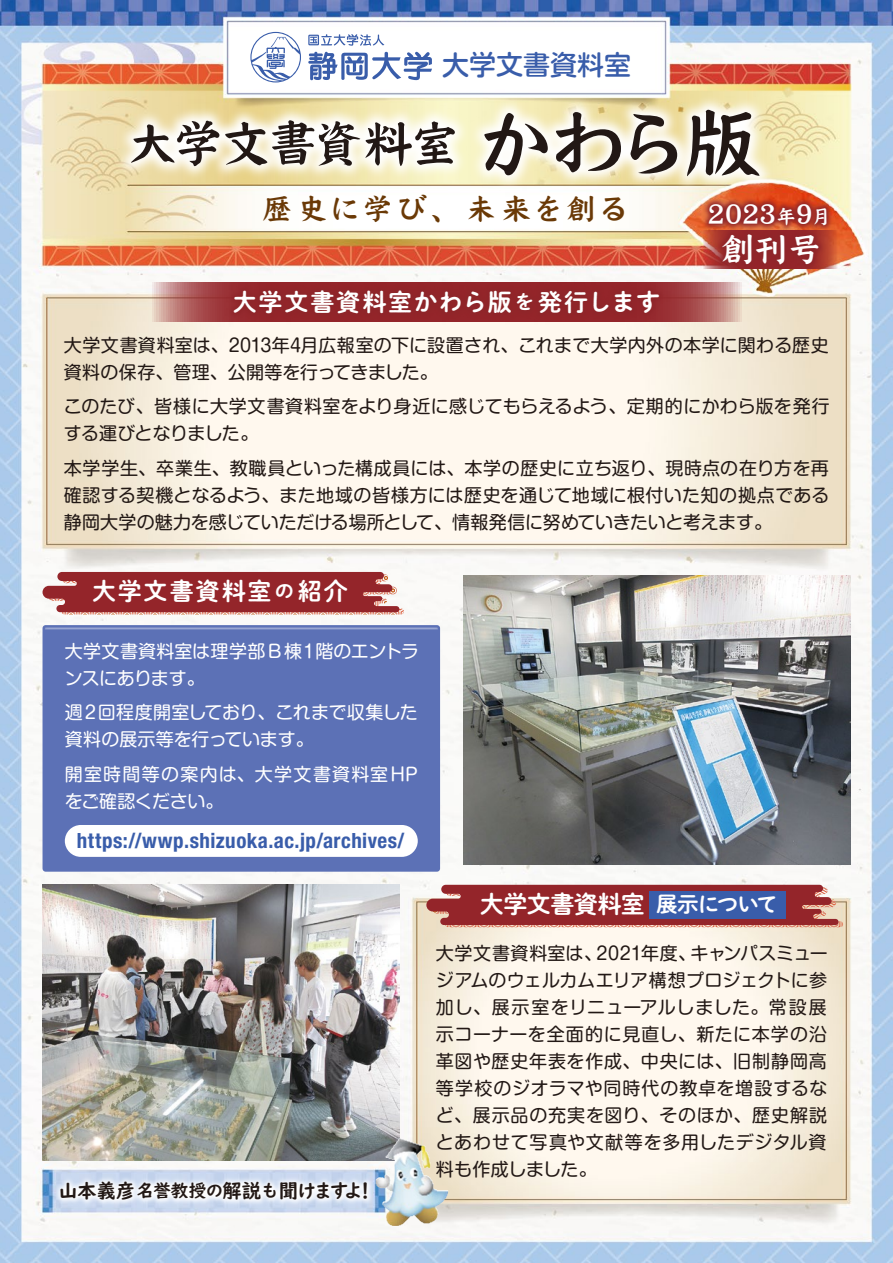
<style>
.page{position:relative;width:893px;height:1263px;background:#fff}
.page>*{position:absolute;margin:0;border:0;box-sizing:border-box;transform-origin:0 0}
.t1{font:53.7px "DFK Kai Sho C W7 WING RKSJ H";letter-spacing:-.12em;color:#221815}
.t2{font:36px "DFK Kai Sho C W7 WING RKSJ H";color:#fff}
.t3{font:31.5px "DFK Kai Sho C W7 WING RKSJ H";letter-spacing:.16em;color:#6a3906}
.t4{font:30px "DFK Kai Sho C W7 WING RKSJ H";color:#fff}
.t5{font:27px "Motoya Maru W4 90 msp RKSJ H";color:#395daa}
.t6{font:24px "P Shuei NM Go Std N B";letter-spacing:.055em;color:#fff}
.t7{font:24px "P Shuei NM Go Std N B";letter-spacing:-.025em;color:#fff}
.t8{font:24px "P Shuei NM Go Std N B";letter-spacing:.075em;color:#fff}
.t9{font:700 condensed 21px "Helvetica Neue";letter-spacing:.025em;color:#395daa}
.t10{font:19.5px "UD Digi Kyokasho NK B";letter-spacing:-.03em;color:#221815}
.t11{font:18px/27px "Shin M Go Pro";letter-spacing:.01em;color:#221815}
.t12{font:18px/27px "Shin M Go Pro";color:#fff}
.t13{font:18px/27px "Shin M Go Pro";letter-spacing:.065em;color:#fff}
.s1{font-size:82.5px}
.s2{font-size:19.2px}
.s3{font-size:21px}
.s4{font-size:17.55px}
.s5{font-size:21.6px}
</style>
<div class="page">
<img style="left:0;top:0;width:893px;height:1263px">
<svg style="left:43px;top:572px;width:361px;height:42px;background:#a03d40"></svg>
<svg style="left:426px;top:885px;width:417px;height:42px;background:#a14042"></svg>
<img style="left:463px;top:575px;width:387px;height:289px">
<img style="left:43px;top:884px;width:357px;height:240px">
<div style="left:43px;top:625px;width:397px;height:247px;background:#5c71b6;border-radius:3px"></div>
<svg style="left:45px;top:627px;width:393px;height:3px"></svg>
<svg style="left:149px;top:283px;width:27px;height:38px"></svg>
<img style="left:176px;top:245px;width:543px;height:130px">
<svg style="left:308px;top:34px;width:76px;height:8px"></svg>
<svg style="left:250px;top:32px;width:51px;height:10px"></svg>
<img style="left:651px;top:142px;width:237px;height:146px">
<img style="left:664px;top:175px;width:215px;height:149px">
<img style="left:67px;top:42px;width:759px;height:203px">
<img style="left:2px;top:1124px;width:425px;height:135px">
<div style="left:65px;top:825px;width:353px;height:32px;background:#fff;border-radius:16px"></div>
<div style="left:649px;top:891px;width:136px;height:27px;background:#395daa"></div>
<h3 class="t5" style="left:442px;top:51px;width:191px">大学文書資料室</h3>
<h1 class="t1" style="left:124px;top:116px;width:639px">大学文書資料室<span class="s1">かわら版</span></h1>
<h3 class="t3" style="left:261px;top:193px;width:365px">歴史に学び、未来を創る</h3>
<h3 class="t6" style="left:233px;top:284px;width:429px">大学文書資料室かわら版<span class="s2">を</span>発行します</h3>
<h3 class="t4" style="left:707px;top:198px;width:126px">2023<span class="s3">年</span>9<span class="s3">月</span></h3>
<h2 class="t2" style="left:720px;top:231px;width:104px">創刊号</h2>
<p class="t11" style="left:64px;top:329px;width:767px">大学文書資料室は、2013年4月広報室の下に設置され、これまで大学内外の本学に関わる歴史資料の保存、管理、公開等を行ってきました。</p>
<p class="t11" style="left:64px;top:391px;width:767px">このたび、皆様に大学文書資料室をより身近に感じてもらえるよう、定期的にかわら版を発行する運びとなりました。</p>
<p class="t11" style="left:64px;top:452px;width:767px;text-align:justify">本学学生、卒業生、教職員といった構成員には、本学の歴史に立ち返り、現時点の在り方を再確認する契機となるよう、また地域の皆様方には歴史を通じて地域に根付いた知の拠点である静岡大学の魅力を感じていただける場所として、情報発信に努めていきたいと考えます。</p>
<h3 class="t8" style="left:92px;top:573px;width:257px">大学文書資料室<span class="s2">の</span>紹介</h3>
<p class="t12" style="left:65px;top:635px;width:356px">大学文書資料室は理学部B棟１階のエントランスにあります。</p>
<p class="t12" style="left:65px;top:697px;width:354px">週２回程度開室しており、これまで収集した資料の展示等を行っています。</p>
<p class="t13" style="left:65px;top:758px;width:355px">開室時間等の案内は、大学文書資料室HPをご確認ください。</p>
<p class="t9" style="left:77px;top:828px;width:329px">https://wwp.shizuoka.ac.jp/archives/</p>
<p class="t10" style="left:58px;top:1179px;width:314px">山本義彦<span class="s4">名誉教授の</span>解説<span class="s4">も</span>聞けますよ！</p>
<h3 class="t7" style="left:480px;top:886px;width:300px">大学文書資料室 <span class="s5">展示について</span></h3>
<p class="t11" style="left:436px;top:937px;width:393px;text-align:justify">大学文書資料室は、2021年度、キャンパスミュージアムのウェルカムエリア構想プロジェクトに参加し、展示室をリニューアルしました。常設展示コーナーを全面的に見直し、新たに本学の沿革図や歴史年表を作成、中央には、旧制静岡高等学校のジオラマや同時代の教卓を増設するなど、展示品の充実を図り、そのほか、歴史解説とあわせて写真や文献等を多用したデジタル資料も作成しました。</p>
</div>
